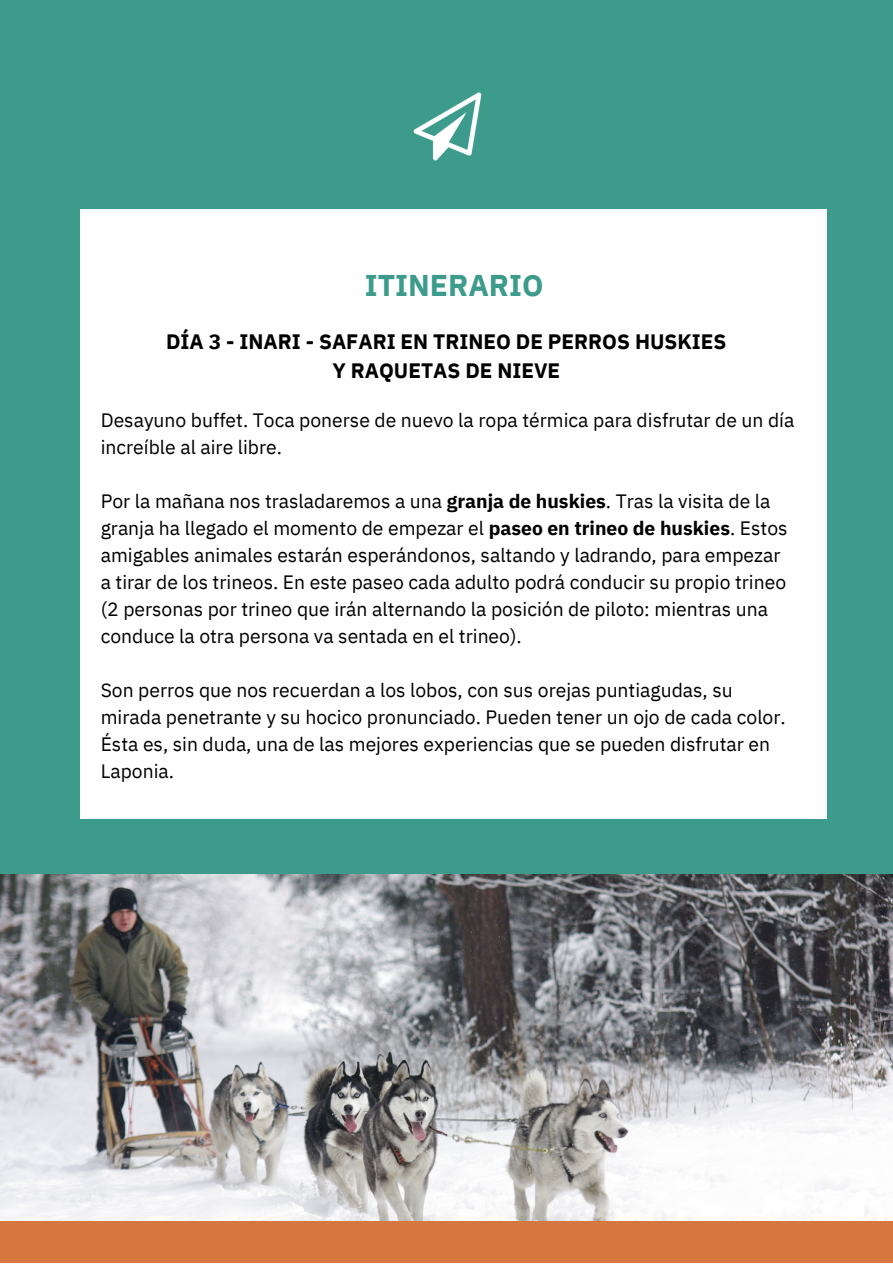
<style>
.page{position:relative;width:893px;height:1264px;background:#fff}
.page>*{position:absolute;margin:0;border:0;box-sizing:border-box;transform-origin:0 0}
.t1{font:700 30px "IBM Plex Sans";color:#3c9b8b}
.t2{font:700 20.85px/29px "IBM Plex Sans";color:#000;text-align:center}
.t3{font:19.35px/27px "IBM Plex Sans";color:#000}
.s1{font-weight:700}
</style>
<div class="page">
<div style="left:0;top:0;width:892px;height:1262px;background:#3c9b8b"></div>
<div style="left:0;top:1048px;width:892px;height:214px;background:#d67640"></div>
<img style="left:413px;top:92px;width:69px;height:69px">
<div style="left:80px;top:209px;width:746px;height:609px;background:#fefefe"></div>
<img style="left:0;top:874px;width:892px;height:346px">
<h1 class="t1" style="left:365px;top:265px;width:180px">ITINERARIO</h1>
<p class="t2" style="left:166px;top:326px;width:562px">DÍA 3 - INARI - SAFARI EN TRINEO DE PERROS HUSKIES<br>Y RAQUETAS DE NIEVE</p>
<p class="t3" style="left:101px;top:406px;width:695px">Desayuno buffet. Toca ponerse de nuevo la ropa térmica para disfrutar de un día increíble al aire libre.</p>
<p class="t3" style="left:101px;top:487px;width:688px">Por la mañana nos trasladaremos a una <span class="s1">granja de huskies</span>. Tras la visita de la granja ha llegado el momento de empezar el <span class="s1">paseo en trineo de huskies</span>. Estos amigables animales estarán esperándonos, saltando y ladrando, para empezar a tirar de los trineos. En este paseo cada adulto podrá conducir su propio trineo (2 personas por trineo que irán alternando la posición de piloto: mientras una conduce la otra persona va sentada en el trineo).</p>
<p class="t3" style="left:101px;top:676px;width:686px">Son perros que nos recuerdan a los lobos, con sus orejas puntiagudas, su mirada penetrante y su hocico pronunciado. Pueden tener un ojo de cada color.<br>Ésta es, sin duda, una de las mejores experiencias que se pueden disfrutar en Laponia.</p>
</div>
